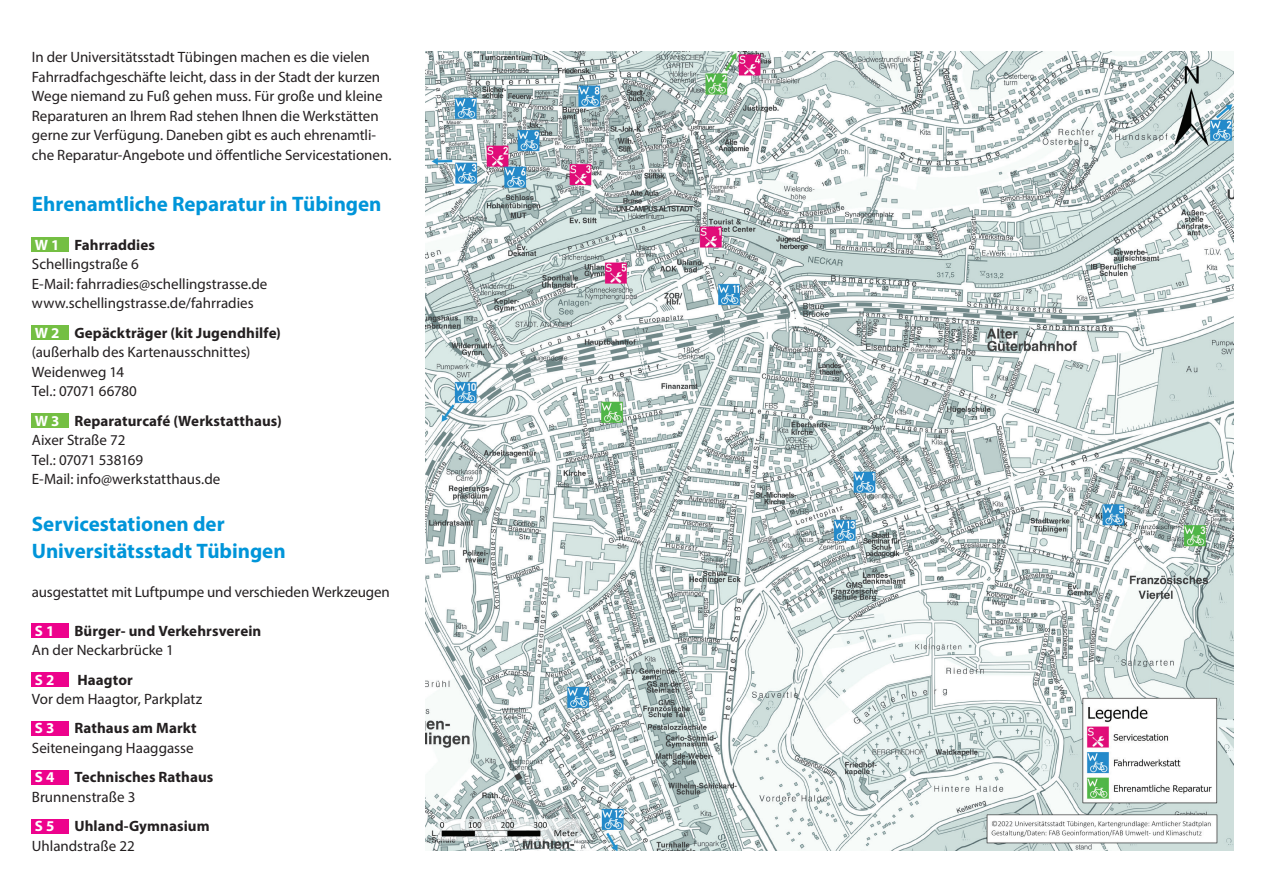
<style>
.page{position:relative;width:1263px;height:893px;background:#fff}
.page>*{position:absolute;margin:0;border:0;box-sizing:border-box;transform-origin:0 0}
.t1{font:700 21px/27px "Myriad Pro";color:#0095d9}
.t2{font:15px/19.5px "Myriad Pro";letter-spacing:-.005em;color:#231f20}
.t3{font:700 15px "Myriad Pro";letter-spacing:.005em;color:#231f20}
.t4{font:700 15px "Myriad Pro";color:#fff}
.s1{font-weight:700;color:#fff}
.s2{font-weight:700}
</style>
<div class="page">
<div style="left:32px;top:819px;width:37px;height:15px;background:#ed028c"></div>
<div style="left:32px;top:770px;width:37px;height:14px;background:#ed028c"></div>
<div style="left:32px;top:721px;width:37px;height:15px;background:#ed028c"></div>
<div style="left:32px;top:672px;width:37px;height:14px;background:#ed028c"></div>
<div style="left:32px;top:623px;width:37px;height:15px;background:#ed028c"></div>
<div style="left:32px;top:413px;width:37px;height:15px;background:#74bf43"></div>
<div style="left:32px;top:325px;width:37px;height:15px;background:#74bf43"></div>
<div style="left:32px;top:237px;width:37px;height:15px;background:#74bf43"></div>
<img style="left:425px;top:51px;width:808px;height:799px">
<p class="t2" style="left:32px;top:47px;width:361px">In der Universitätsstadt Tübingen machen es die vielen Fahrradfachgeschäfte leicht, dass in der Stadt der kurzen Wege niemand zu Fuß gehen muss. Für große und kleine Reparaturen an Ihrem Rad stehen Ihnen die Werkstätten gerne zur Verfügung. Daneben gibt es auch ehrenamtli&shy;che Reparatur-Angebote und öffentliche Servicestationen.</p>
<h1 class="t1" style="left:32px;top:190px;width:351px">Ehrenamtliche Reparatur in Tübingen</h1>
<p class="t2" style="left:32px;top:235px;width:237px"><span class="s1">W 1</span> <span class="s2">Fahrraddies<br></span>Schellingstraße 6<br>E-Mail: fahrradies@schellingstrasse.de www.schellingstrasse.de/fahrradies</p>
<p class="t2" style="left:32px;top:323px;width:251px"><span class="s1">W 2</span> <span class="s2">Gepäckträger (kit Jugendhilfe) </span>(außerhalb des Kartenausschnittes)<br>Weidenweg 14<br>Tel.: 07071 66780</p>
<p class="t2" style="left:32px;top:410px;width:251px"><span class="s1">W 3</span> <span class="s2">Reparaturcafé (Werkstatthaus)<br></span>Aixer Straße 72<br>Tel.: 07071 538169<br>E-Mail: info@werkstatthaus.de</p>
<h1 class="t1" style="left:32px;top:509px;width:255px">Servicestationen der<br>Universitätsstadt Tübingen</h1>
<p class="t2" style="left:32px;top:582px;width:359px">ausgestattet mit Luftpumpe und verschieden Werkzeugen</p>
<p class="t4" style="left:35px;top:621px;width:21px">S 1</p>
<p class="t3" style="left:74px;top:621px;width:188px">Bürger- und Verkehrsverein</p>
<p class="t2" style="left:32px;top:640px;width:144px">An der Neckarbrücke 1</p>
<p class="t4" style="left:35px;top:670px;width:21px">S 2</p>
<p class="t3" style="left:77px;top:670px;width:57px">Haagtor</p>
<p class="t2" style="left:32px;top:689px;width:172px">Vor dem Haagtor, Parkplatz</p>
<p class="t4" style="left:35px;top:719px;width:21px">S 3</p>
<p class="t3" style="left:74px;top:719px;width:124px">Rathaus am Markt</p>
<p class="t2" style="left:32px;top:738px;width:163px">Seiteneingang Haaggasse</p>
<p class="t4" style="left:35px;top:767px;width:21px">S 4</p>
<p class="t3" style="left:74px;top:767px;width:140px">Technisches Rathaus</p>
<p class="t2" style="left:32px;top:787px;width:105px">Brunnenstraße 3</p>
<p class="t4" style="left:35px;top:816px;width:21px">S 5</p>
<p class="t3" style="left:74px;top:816px;width:137px">Uhland-Gymnasium</p>
<p class="t2" style="left:32px;top:836px;width:104px">Uhlandstraße 22</p>
</div>
